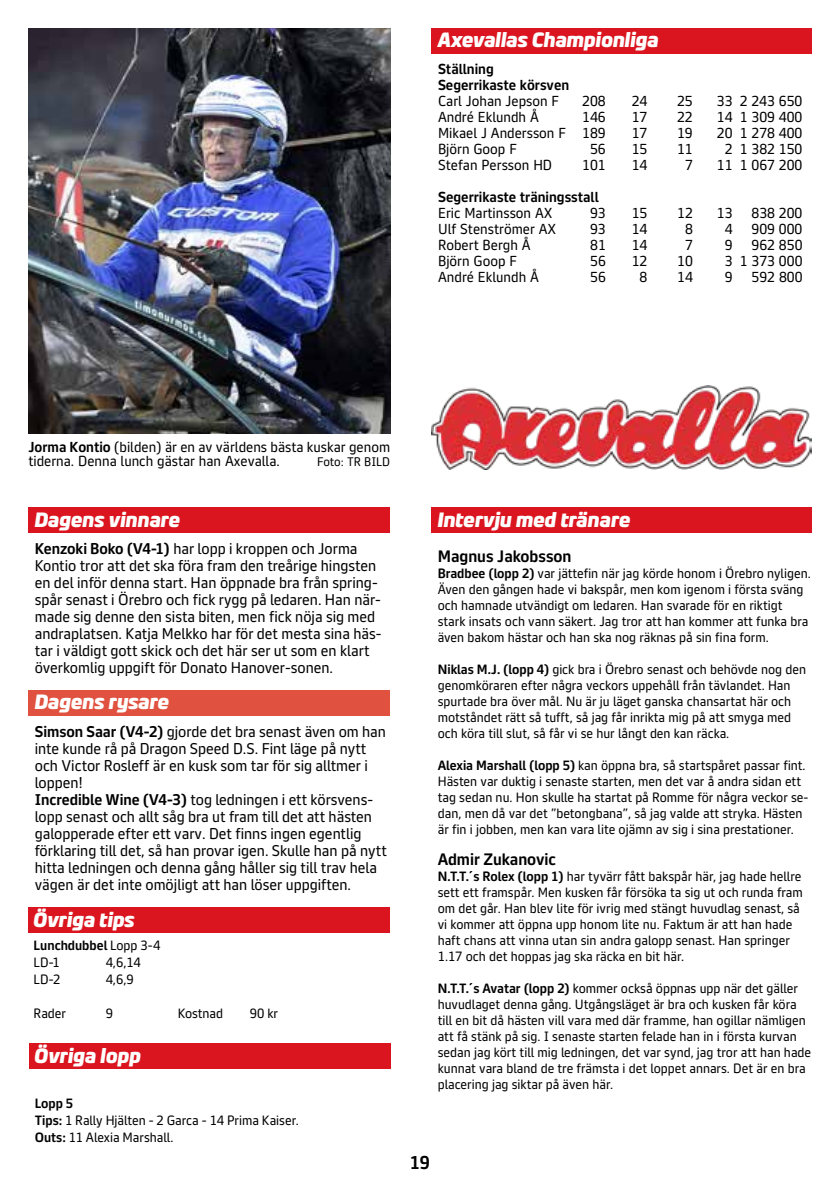
<style>
.page{position:relative;width:840px;height:1191px;background:#fff}
.page>*{position:absolute;margin:0;border:0;box-sizing:border-box;transform-origin:0 0}
.t1{font:20px "ATG Rubrik";color:#fff}
.t2{font:700 18px "ATG Text";color:#000}
.t3{font:700 16px "ATG Text";color:#000}
.t4{font:15px/17px "ATG Text";color:#000}
.t5{font:14px/14px "ATG Text";color:#000}
.t6{font:700 14px/16px "ATG Text";color:#000}
.t7{font:13px/16px "ATG Text";color:#000}
.t8{font:700 13px/17px "ATG Text";color:#000}
.t9{font:12px "ATG Text";color:#000}
.s1{font-weight:700}
.s2{font-weight:400}
</style>
<div class="page">
<div style="left:431px;top:28px;width:380px;height:25px;background:#da151f"></div>
<img style="left:431px;top:386px;width:380px;height:84px">
<img style="left:28px;top:28px;width:362px;height:406px">
<div style="left:28px;top:690px;width:362px;height:25px;background:#e1513f"></div>
<div style="left:431px;top:507px;width:380px;height:25px;background:#da151f"></div>
<div style="left:28px;top:907px;width:362px;height:25px;background:#da151f"></div>
<div style="left:29px;top:1043px;width:362px;height:25px;background:#da151f"></div>
<div style="left:28px;top:507px;width:362px;height:25px;background:#da151f"></div>
<h1 class="t1" style="left:437px;top:28px;width:222px">Axevallas Championliga</h1>
<p class="t6" style="left:438px;top:61px;width:133px">Ställning<br>Segerrikaste körsven</p>
<p class="t5" style="left:438px;top:94px;width:123px">Carl Johan Jepson F</p>
<p class="t5" style="left:582px;top:94px;width:25px">208</p>
<p class="t5" style="left:631px;top:94px;width:17px">24</p>
<p class="t5" style="left:676px;top:94px;width:17px">25</p>
<p class="t5" style="left:716px;top:94px;width:87px">33 2 243 650</p>
<p class="t5" style="left:438px;top:110px;width:102px">André Eklundh Å</p>
<p class="t5" style="left:582px;top:110px;width:25px">146</p>
<p class="t5" style="left:631px;top:110px;width:17px">17</p>
<p class="t5" style="left:676px;top:110px;width:17px">22</p>
<p class="t5" style="left:716px;top:110px;width:87px">14 1 309 400</p>
<p class="t5" style="left:438px;top:126px;width:169px">Mikael J Andersson F 189</p>
<p class="t5" style="left:631px;top:126px;width:17px">17</p>
<p class="t5" style="left:676px;top:126px;width:17px">19</p>
<p class="t5" style="left:716px;top:126px;width:87px">20 1 278 400</p>
<p class="t5" style="left:438px;top:142px;width:80px">Björn Goop F</p>
<p class="t5" style="left:589px;top:142px;width:17px">56</p>
<p class="t5" style="left:631px;top:142px;width:17px">15</p>
<p class="t5" style="left:676px;top:142px;width:17px">11</p>
<p class="t5" style="left:724px;top:142px;width:79px">2 1 382 150</p>
<p class="t5" style="left:438px;top:158px;width:116px">Stefan Persson HD</p>
<p class="t5" style="left:582px;top:158px;width:25px">101</p>
<p class="t5" style="left:631px;top:158px;width:17px">14</p>
<p class="t5" style="left:684px;top:158px;width:9px">7</p>
<p class="t5" style="left:716px;top:158px;width:87px">11 1 067 200</p>
<p class="t6" style="left:438px;top:189px;width:162px">Segerrikaste träningsstall</p>
<p class="t5" style="left:438px;top:206px;width:116px">Eric Martinsson AX</p>
<p class="t5" style="left:589px;top:206px;width:17px">93</p>
<p class="t5" style="left:631px;top:206px;width:17px">15</p>
<p class="t5" style="left:676px;top:206px;width:17px">12</p>
<p class="t5" style="left:716px;top:206px;width:17px">13</p>
<p class="t5" style="left:751px;top:206px;width:52px">838 200</p>
<p class="t5" style="left:438px;top:222px;width:120px">Ulf Stenströmer AX</p>
<p class="t5" style="left:589px;top:222px;width:17px">93</p>
<p class="t5" style="left:631px;top:222px;width:17px">14</p>
<p class="t5" style="left:684px;top:222px;width:9px">8</p>
<p class="t5" style="left:724px;top:222px;width:9px">4</p>
<p class="t5" style="left:751px;top:222px;width:52px">909 000</p>
<p class="t5" style="left:438px;top:238px;width:94px">Robert Bergh Å</p>
<p class="t5" style="left:589px;top:238px;width:17px">81</p>
<p class="t5" style="left:631px;top:238px;width:17px">14</p>
<p class="t5" style="left:684px;top:238px;width:9px">7</p>
<p class="t5" style="left:724px;top:238px;width:9px">9</p>
<p class="t5" style="left:751px;top:238px;width:52px">962 850</p>
<p class="t5" style="left:438px;top:254px;width:80px">Björn Goop F</p>
<p class="t5" style="left:590px;top:254px;width:17px">56</p>
<p class="t5" style="left:631px;top:254px;width:17px">12</p>
<p class="t5" style="left:676px;top:254px;width:17px">10</p>
<p class="t5" style="left:724px;top:254px;width:79px">3 1 373 000</p>
<p class="t5" style="left:438px;top:270px;width:102px">André Eklundh Å</p>
<p class="t5" style="left:590px;top:270px;width:17px">56</p>
<p class="t5" style="left:639px;top:270px;width:9px">8</p>
<p class="t5" style="left:676px;top:270px;width:17px">14</p>
<p class="t5" style="left:724px;top:270px;width:9px">9</p>
<p class="t5" style="left:751px;top:270px;width:52px">592 800</p>
<p class="t5" style="left:28px;top:440px;width:363px"><span class="s1">Jorma Kontio</span> (bilden) är en av världens bästa kuskar genom tiderna. Denna lunch gästar han Axevalla.</p>
<p class="t9" style="left:317px;top:455px;width:75px">Foto: TR BILD</p>
<h1 class="t1" style="left:35px;top:507px;width:147px">Dagens vinnare</h1>
<p class="t4" style="left:35px;top:540px;width:348px"><span class="s1">Kenzoki Boko (V4-1)</span> har lopp i kroppen och Jorma Kontio tror att det ska föra fram den treårige hingsten en del inför denna start. Han öppnade bra från spring&shy;spår senast i Örebro och fick rygg på ledaren. Han när&shy;made sig denne den sista biten, men fick nöja sig med andraplatsen. Katja Melkko har för det mesta sina häs&shy;tar i väldigt gott skick och det här ser ut som en klart överkomlig uppgift för Donato Hanover-sonen.</p>
<h1 class="t1" style="left:35px;top:690px;width:136px">Dagens rysare</h1>
<p class="t4" style="left:35px;top:723px;width:353px"><span class="s1">Simson Saar (V4-2)</span> gjorde det bra senast även om han inte kunde rå på Dragon Speed D.S. Fint läge på nytt och Victor Rosleff är en kusk som tar för sig alltmer i loppen!<br><span class="s1">Incredible Wine (V4-3)</span> tog ledningen i ett körsvens&shy;lopp senast och allt såg bra ut fram till det att hästen galopperade efter ett varv. Det finns ingen egentlig förklaring till det, så han provar igen. Skulle han på nytt hitta ledningen och denna gång håller sig till trav hela vägen är det inte omöjligt att han löser uppgiften.</p>
<h1 class="t1" style="left:34px;top:907px;width:102px">Övriga tips</h1>
<p class="t8" style="left:34px;top:937px;width:128px">Lunchdubbel <span class="s2">Lopp 3-4<br>LD-1</span></p>
<p class="t7" style="left:106px;top:954px;width:37px">4,6,14</p>
<p class="t7" style="left:34px;top:971px;width:28px">LD-2</p>
<p class="t7" style="left:106px;top:971px;width:29px">4,6,9</p>
<p class="t7" style="left:34px;top:1005px;width:34px">Rader</p>
<p class="t7" style="left:106px;top:1005px;width:9px">9</p>
<p class="t7" style="left:178px;top:1005px;width:47px">Kostnad</p>
<p class="t7" style="left:250px;top:1005px;width:30px">90 kr</p>
<h1 class="t1" style="left:35px;top:1044px;width:108px">Övriga lopp</h1>
<p class="t7" style="left:35px;top:1094px;width:265px;line-height:17px"><span class="s1">Lopp 5<br>Tips:</span> 1 Rally Hjälten - 2 Garca - 14 Prima Kaiser.<br><span class="s1">Outs:</span> 11 Alexia Marshall.</p>
<h1 class="t1" style="left:437px;top:507px;width:194px">Intervju med tränare</h1>
<p class="t3" style="left:437px;top:547px;width:135px">Magnus Jakobsson</p>
<p class="t7" style="left:437px;top:565px;width:374px"><span class="s1">Bradbee (lopp 2)</span> var jättefin när jag körde honom i Örebro nyligen.<br>Även den gången hade vi bakspår, men kom igenom i första sväng och hamnade utvändigt om ledaren. Han svarade för en riktigt stark insats och vann säkert. Jag tror att han kommer att funka bra även bakom hästar och han ska nog räknas på sin fina form.</p>
<p class="t7" style="left:437px;top:661px;width:369px"><span class="s1">Niklas M.J. (lopp 4)</span> gick bra i Örebro senast och behövde nog den genomköraren efter några veckors uppehåll från tävlandet. Han spurtade bra över mål. Nu är ju läget ganska chansartat här och motståndet rätt så tufft, så jag får inrikta mig på att smyga med och köra till slut, så får vi se hur långt den kan räcka.</p>
<p class="t7" style="left:437px;top:757px;width:372px"><span class="s1">Alexia Marshall (lopp 5)</span> kan öppna bra, så startspåret passar fint.<br>Hästen var duktig i senaste starten, men det var å andra sidan ett tag sedan nu. Hon skulle ha startat på Romme för några veckor se&shy;dan, men då var det ”betongbana”, så jag valde att stryka. Hästen är fin i jobben, men kan vara lite ojämn av sig i sina prestationer.</p>
<p class="t3" style="left:437px;top:850px;width:120px">Admir Zukanovic</p>
<p class="t7" style="left:437px;top:868px;width:366px"><span class="s1">N.T.T.´s Rolex (lopp 1)</span> har tyvärr fått bakspår här, jag hade hellre sett ett framspår. Men kusken får försöka ta sig ut och runda fram om det går. Han blev lite för ivrig med stängt huvudlag senast, så vi kommer att öppna upp honom lite nu. Faktum är att han hade haft chans att vinna utan sin andra galopp senast. Han springer 1.17 och det hoppas jag ska räcka en bit här.</p>
<p class="t7" style="left:437px;top:980px;width:375px"><span class="s1">N.T.T.´s Avatar (lopp 2)</span> kommer också öppnas upp när det gäller huvudlaget denna gång. Utgångsläget är bra och kusken får köra till en bit då hästen vill vara med där framme, han ogillar nämligen att få stänk på sig. I senaste starten felade han in i första kurvan sedan jag kört till mig ledningen, det var synd, jag tror att han hade kunnat vara bland de tre främsta i det loppet annars. Det är en bra placering jag siktar på även här.</p>
<h2 class="t2" style="left:409px;top:1151px;width:22px">19</h2>
</div>
